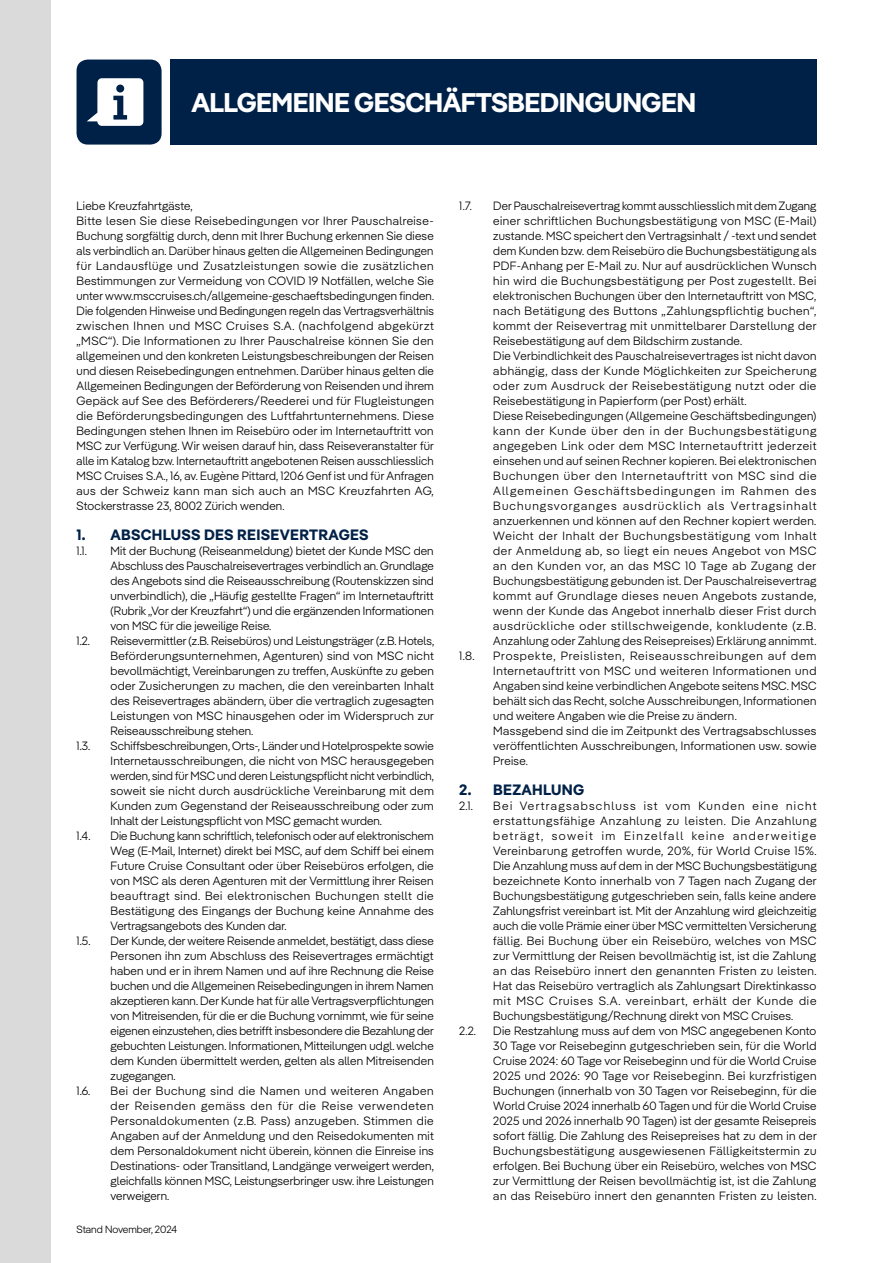
<style>
.page{position:relative;width:893px;height:1263px;background:#fff}
.page>*{position:absolute;margin:0;border:0;box-sizing:border-box;transform-origin:0 0}
.t1{font:700 27px "MSC Pangea";letter-spacing:-.02em;color:#fff}
.t2{font:700 15px "MSC Pangea";letter-spacing:.02em;color:#002147}
.t3{font:300 12px/15px "MSC Pangea";letter-spacing:.025em;color:#000;text-align:justify}
.t4{font:300 10.5px "MSC Pangea";color:#000}
</style>
<div class="page">
<div style="left:0;top:0;width:51px;height:1263px;background:#dadada"></div>
<div style="left:170px;top:60px;width:646px;height:85px;background:#002147"></div>
<div style="left:77px;top:60px;width:85px;height:85px;background:#002147;border-radius:11px"></div>
<svg style="left:87px;top:78px;width:56px;height:48px"></svg>
<h1 class="t1" style="left:191px;top:83px;width:506px">ALLGEMEINE GESCHÄFTSBEDINGUNGEN</h1>
<p class="t3" style="left:77px;top:197px;width:359px;text-align:left">Liebe Kreuzfahrtgäste,<br>Bitte lesen Sie diese Reisebedingungen vor Ihrer Pauschalreise-Buchung sorgfältig durch, denn mit Ihrer Buchung erkennen Sie diese als verbindlich an. Darüber hinaus gelten die Allgemeinen Bedingungen für Landausflüge und Zusatzleistungen sowie die zusätzlichen Bestimmungen zur Vermeidung von COVID 19 Notfällen, welche Sie unter www.msccruises.ch/allgemeine-geschaeftsbedingungen finden.<br>Die folgenden Hinweise und Bedingungen regeln das Vertragsverhältnis zwischen Ihnen und MSC Cruises S.A. (nachfolgend abgekürzt „MSC“). Die Informationen zu Ihrer Pauschalreise können Sie den allgemeinen und den konkreten Leistungsbeschreibungen der Reisen und diesen Reisebedingungen entnehmen. Darüber hinaus gelten die Allgemeinen Bedingungen der Beförderung von Reisenden und ihrem Gepäck auf See des Beförderers/Reederei und für Flugleistungen die Beförderungsbedingungen des Luftfahrtunternehmens. Diese Bedingungen stehen Ihnen im Reisebüro oder im Internetauftritt von MSC zur Verfügung. Wir weisen darauf hin, dass Reiseveranstalter für alle im Katalog bzw. Internetauftritt angebotenen Reisen ausschliesslich MSC Cruises S.A., 16, av. Eugène Pittard, 1206 Genf ist und für Anfragen aus der Schweiz kann man sich auch an MSC Kreuzfahrten AG, Stockerstrasse 23, 8002 Zürich wenden.</p>
<p class="t2" style="left:77px;top:523px;width:294px">1. ABSCHLUSS DES REISEVERTRAGES</p>
<p class="t3" style="left:77px;top:542px;width:12px">1.1.</p>
<p class="t3" style="left:111px;top:542px;width:325px">Mit der Buchung (Reiseanmeldung) bietet der Kunde MSC den Abschluss des Pauschalreisevertrages verbindlich an. Grundlage des Angebots sind die Reiseausschreibung (Routenskizzen sind unverbindlich), die „Häufig gestellte Fragen“ im Internetauftritt (Rubrik „Vor der Kreuzfahrt“) und die ergänzenden Informationen von MSC für die jeweilige Reise.</p>
<p class="t3" style="left:77px;top:632px;width:15px">1.2.</p>
<p class="t3" style="left:111px;top:632px;width:325px">Reisevermittler (z.B. Reisebüros) und Leistungsträger (z.B. Hotels, Beförderungsunternehmen, Agenturen) sind von MSC nicht bevollmächtigt, Vereinbarungen zu treffen, Auskünfte zu geben oder Zusicherungen zu machen, die den vereinbarten Inhalt des Reisevertrages abändern, über die vertraglich zugesagten Leistungen von MSC hinausgehen oder im Widerspruch zur Reiseausschreibung stehen.</p>
<p class="t3" style="left:77px;top:737px;width:15px">1.3.</p>
<p class="t3" style="left:111px;top:737px;width:325px">Schiffsbeschreibungen, Orts-, Länder und Hotelprospekte sowie Internetausschreibungen, die nicht von MSC herausgegeben werden, sind für MSC und deren Leistungspflicht nicht verbindlich, soweit sie nicht durch ausdrückliche Vereinbarung mit dem Kunden zum Gegenstand der Reiseausschreibung oder zum Inhalt der Leistungspflicht von MSC gemacht wurden.</p>
<p class="t3" style="left:77px;top:827px;width:15px">1.4.</p>
<p class="t3" style="left:111px;top:827px;width:325px">Die Buchung kann schriftlich, telefonisch oder auf elektronischem Weg (E-Mail, Internet) direkt bei MSC, auf dem Schiff bei einem Future Cruise Consultant oder über Reisebüros erfolgen, die von MSC als deren Agenturen mit der Vermittlung ihrer Reisen beauftragt sind. Bei elektronischen Buchungen stellt die Bestätigung des Eingangs der Buchung keine Annahme des Vertragsangebots des Kunden dar.</p>
<p class="t3" style="left:77px;top:932px;width:15px">1.5.</p>
<p class="t3" style="left:111px;top:932px;width:325px">Der Kunde, der weitere Reisende anmeldet, bestätigt, dass diese Personen ihn zum Abschluss des Reisevertrages ermächtigt haben und er in ihrem Namen und auf ihre Rechnung die Reise buchen und die Allgemeinen Reisebedingungen in ihrem Namen akzeptieren kann. Der Kunde hat für alle Vertragsverpflichtungen von Mitreisenden, für die er die Buchung vornimmt, wie für seine eigenen einzustehen, dies betrifft insbesondere die Bezahlung der gebuchten Leistungen. Informationen, Mitteilungen udgl. welche dem Kunden übermittelt werden, gelten als allen Mitreisenden zugegangen.</p>
<p class="t3" style="left:77px;top:1082px;width:15px">1.6.</p>
<p class="t3" style="left:111px;top:1082px;width:325px">Bei der Buchung sind die Namen und weiteren Angaben der Reisenden gemäss den für die Reise verwendeten Personaldokumenten (z.B. Pass) anzugeben. Stimmen die Angaben auf der Anmeldung und den Reisedokumenten mit dem Personaldokument nicht überein, können die Einreise ins Destinations- oder Transitland, Landgänge verweigert werden, gleichfalls können MSC, Leistungserbringer usw. ihre Leistungen verweigern.</p>
<p class="t4" style="left:77px;top:1222px;width:102px">Stand November, 2024</p>
<p class="t3" style="left:459px;top:197px;width:14px">1.7.</p>
<p class="t3" style="left:493px;top:197px;width:325px;text-align:left">Der Pauschalreisevertrag kommt ausschliesslich mit dem Zugang einer schriftlichen Buchungsbestätigung von MSC (E-Mail) zustande. MSC speichert den Vertragsinhalt / -text und sendet dem Kunden bzw. dem Reisebüro die Buchungsbestätigung als PDF-Anhang per E-Mail zu. Nur auf ausdrücklichen Wunsch hin wird die Buchungsbestätigung per Post zugestellt. Bei elektronischen Buchungen über den Internetauftritt von MSC, nach Betätigung des Buttons „Zahlungspflichtig buchen“, kommt der Reisevertrag mit unmittelbarer Darstellung der Reisebestätigung auf dem Bildschirm zustande.<br>Die Verbindlichkeit des Pauschalreisevertrages ist nicht davon abhängig, dass der Kunde Möglichkeiten zur Speicherung oder zum Ausdruck der Reisebestätigung nutzt oder die Reisebestätigung in Papierform (per Post) erhält.<br>Diese Reisebedingungen (Allgemeine Geschäftsbedingungen) kann der Kunde über den in der Buchungsbestätigung angegeben Link oder dem MSC Internetauftritt jederzeit einsehen und auf seinen Rechner kopieren. Bei elektronischen Buchungen über den Internetauftritt von MSC sind die Allgemeinen Geschäftsbedingungen im Rahmen des Buchungsvorganges ausdrücklich als Vertragsinhalt anzuerkennen und können auf den Rechner kopiert werden.<br>Weicht der Inhalt der Buchungsbestätigung vom Inhalt der Anmeldung ab, so liegt ein neues Angebot von MSC an den Kunden vor, an das MSC 10 Tage ab Zugang der Buchungsbestätigung gebunden ist. Der Pauschalreisevertrag kommt auf Grundlage dieses neuen Angebots zustande, wenn der Kunde das Angebot innerhalb dieser Frist durch ausdrückliche oder stillschweigende, konkludente (z.B.<br>Anzahlung oder Zahlung des Reisepreises) Erklärung annimmt.</p>
<p class="t3" style="left:459px;top:647px;width:17px">1.8.</p>
<p class="t3" style="left:493px;top:647px;width:325px;text-align:left">Prospekte, Preislisten, Reiseausschreibungen auf dem Internetauftritt von MSC und weiteren Informationen und Angaben sind keine verbindlichen Angebote seitens MSC. MSC behält sich das Recht, solche Ausschreibungen, Informationen und weitere Angaben wie die Preise zu ändern.<br>Massgebend sind die im Zeitpunkt des Vertragsabschlusses veröffentlichten Ausschreibungen, Informationen usw. sowie Preise.</p>
<p class="t2" style="left:459px;top:778px;width:126px">2. BEZAHLUNG</p>
<p class="t3" style="left:459px;top:797px;width:15px">2.1.</p>
<p class="t3" style="left:493px;top:797px;width:325px">Bei Vertragsabschluss ist vom Kunden eine nicht erstattungsfähige Anzahlung zu leisten. Die Anzahlung beträgt, soweit im Einzelfall keine anderweitige Vereinbarung getroffen wurde, 20%, für World Cruise 15%.<br>Die Anzahlung muss auf dem in der MSC Buchungsbestätigung bezeichnete Konto innerhalb von 7 Tagen nach Zugang der Buchungsbestätigung gutgeschrieben sein, falls keine andere Zahlungsfrist vereinbart ist. Mit der Anzahlung wird gleichzeitig auch die volle Prämie einer über MSC vermittelten Versicherung fällig. Bei Buchung über ein Reisebüro, welches von MSC zur Vermittlung der Reisen bevollmächtig ist, ist die Zahlung an das Reisebüro innert den genannten Fristen zu leisten.<br>Hat das Reisebüro vertraglich als Zahlungsart Direktinkasso mit MSC Cruises S.A. vereinbart, erhält der Kunde die Buchungsbestätigung/Rechnung direkt von MSC Cruises.</p>
<p class="t3" style="left:459px;top:1022px;width:18px">2.2.</p>
<p class="t3" style="left:493px;top:1022px;width:325px">Die Restzahlung muss auf dem von MSC angegebenen Konto 30 Tage vor Reisebeginn gutgeschrieben sein, für die World Cruise 2024: 60 Tage vor Reisebeginn und für die World Cruise 2025 und 2026: 90 Tage vor Reisebeginn. Bei kurzfristigen Buchungen (innerhalb von 30 Tagen vor Reisebeginn, für die World Cruise 2024 innerhalb 60 Tagen und für die World Cruise 2025 und 2026 innerhalb 90 Tagen) ist der gesamte Reisepreis sofort fällig. Die Zahlung des Reisepreises hat zu dem in der Buchungsbestätigung ausgewiesenen Fälligkeitstermin zu erfolgen. Bei Buchung über ein Reisebüro, welches von MSC zur Vermittlung der Reisen bevollmächtig ist, ist die Zahlung an das Reisebüro innert den genannten Fristen zu leisten.</p>
</div>
